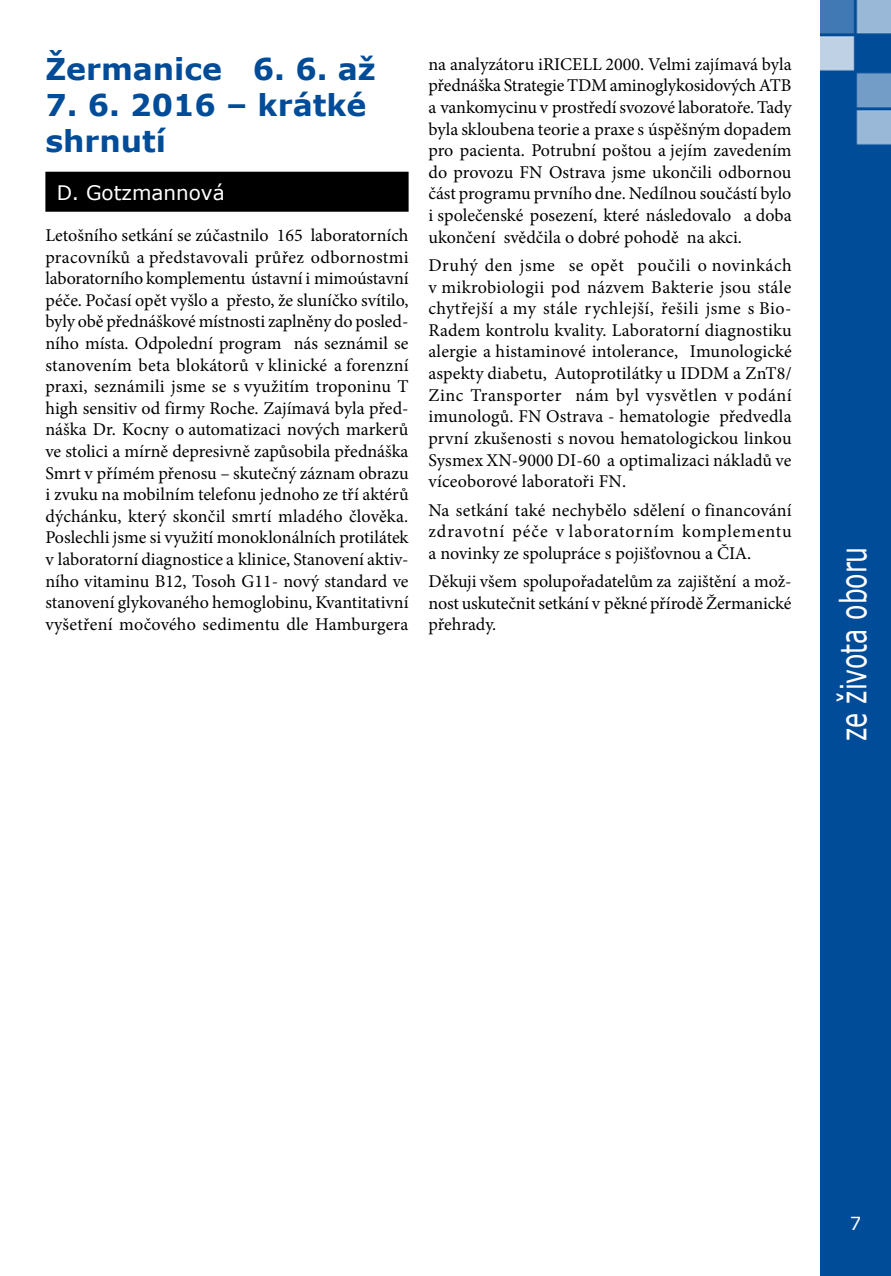
<style>
.page{position:relative;width:891px;height:1276px;background:#fff}
.page>*{position:absolute;margin:0;border:0;box-sizing:border-box;transform-origin:0 0}
.t1{font:36px "Verdana";color:#fff;scale:.7 1}
.t2{font:700 30px/36px "Verdana";color:#004c99}
.t3{font:20px "Verdana";color:#fff}
.t4{font:18px/21.6px "Minion Pro";color:#000;text-align:justify}
</style>
<div class="page">
<div style="left:820px;top:0;width:70px;height:1276px;background:#004c99"></div>
<div style="left:45px;top:172px;width:363px;height:40px;background:#000"></div>
<svg style="left:850px;top:1216px;width:9px;height:13px"></svg>
<h2 class="t2" style="left:45px;top:50px;width:332px">Žermanice 6. 6. až</h2>
<h2 class="t2" style="left:45px;top:86px;width:322px">7. 6. 2016 – krátké shrnutí</h2>
<p class="t3" style="left:57px;top:178px;width:169px">D. Gotzmannová</p>
<p class="t4" style="left:45px;top:224px;width:364px">Letošního setkání se zúčastnilo 165 laboratorních pracovníků a představovali průřez odbornostmi laboratorního komplementu ústavní i mimoústavní péče. Počasí opět vyšlo a přesto, že sluníčko svítilo, byly obě přednáškové místnosti zaplněny do posled&shy;ního místa. Odpolední program nás seznámil se stanovením beta blokátorů v klinické a forenzní praxi, seznámili jsme se s využitím troponinu T high sensitiv od firmy Roche. Zajímavá byla před&shy;náška Dr. Kocny o automatizaci nových markerů ve stolici a mírně depresivně zapůsobila přednáška Smrt v přímém přenosu – skutečný záznam obrazu i zvuku na mobilním telefonu jednoho ze tří aktérů dýchánku, který skončil smrtí mladého člověka.<br>Poslechli jsme si využití monoklonálních protilátek v laboratorní diagnostice a klinice, Stanovení aktiv&shy;ního vitaminu B12, Tosoh G11- nový standard ve stanovení glykovaného hemoglobinu, Kvantitativní vyšetření močového sedimentu dle Hamburgera</p>
<p class="t4" style="left:428px;top:53px;width:364px">na analyzátoru iRICELL 2000. Velmi zajímavá byla přednáška Strategie TDM aminoglykosidových ATB a vankomycinu v prostředí svozové laboratoře. Tady byla skloubena teorie a praxe s úspěšným dopadem pro pacienta. Potrubní poštou a jejím zavedením do provozu FN Ostrava jsme ukončili odbornou část programu prvního dne. Nedílnou součástí bylo i společenské posezení, které následovalo a doba ukončení svědčila o dobré pohodě na akci.</p>
<p class="t4" style="left:428px;top:255px;width:364px">Druhý den jsme se opět poučili o novinkách v mikrobiologii pod názvem Bakterie jsou stále chytřejší a my stále rychlejší, řešili jsme s Bio-Radem kontrolu kvality. Laboratorní diagnostiku alergie a histaminové intolerance, Imunologické aspekty diabetu, Autoprotilátky u IDDM a ZnT8/ Zinc Transporter nám byl vysvětlen v podání imunologů. FN Ostrava - hematologie předvedla první zkušenosti s novou hematologickou linkou Sysmex XN-9000 DI-60 a optimalizaci nákladů ve víceoborové laboratoři FN.</p>
<p class="t4" style="left:428px;top:499px;width:364px">Na setkání také nechybělo sdělení o financování zdravotní péče v laboratorním komplementu a novinky ze spolupráce s pojišťovnou a ČIA.</p>
<p class="t4" style="left:428px;top:571px;width:364px">Děkuji všem spolupořadatelům za zajištění a mož&shy;nost uskutečnit setkání v pěkné přírodě Žermanické přehrady.</p>
<h1 class="t1" style="left:828px;top:740px;width:279px;rotate:-90deg">ze života oboru</h1>
</div>
